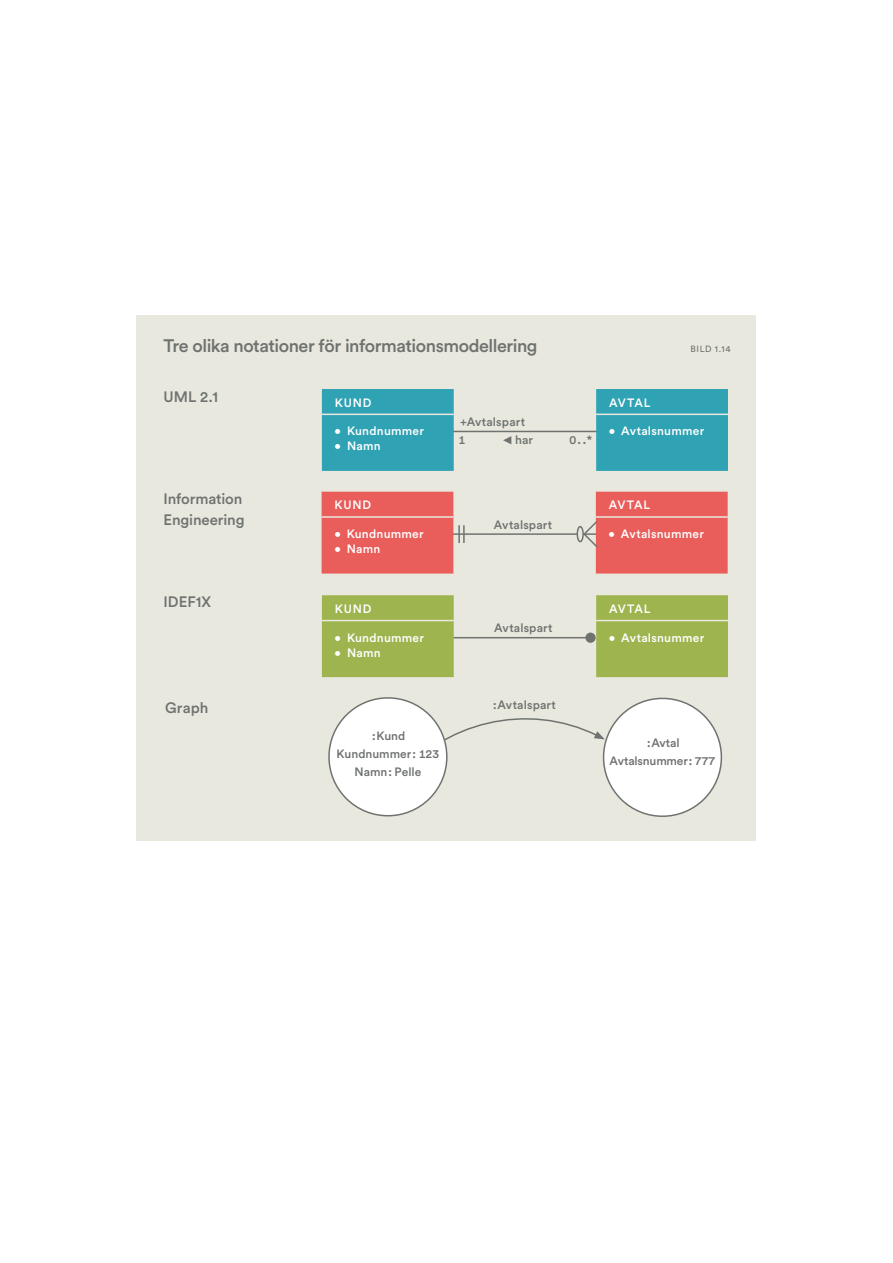
<style>
.page{position:relative;width:893px;height:1263px;background:#fff}
.page>*{position:absolute;margin:0;border:0;box-sizing:border-box;transform-origin:0 0}
.t1{font:500 18px "Circular Pro";letter-spacing:-.025em;color:#6f736f}
.t2{font:500 15px/21px "Circular Pro";letter-spacing:-.005em;color:#6f736f}
.t3{font:500 12px "Circular Pro";letter-spacing:.02em;color:#fff}
.t4{font:500 12px/18px "Circular Pro";letter-spacing:.005em;color:#6f736f}
.t5{font:500 12px/18px "Circular Pro";letter-spacing:-.015em;color:#6f736f;text-align:center}
.t6{font:9px "Circular Pro";letter-spacing:.07em;color:#6f736f}
.s1{font-family:"European Pi Four";font-weight:400;font-size:10.5px}
</style>
<div class="page">
<div style="left:137px;top:315px;width:619px;height:525px;background:#e9e8df"></div>
<hr style="left:412px;top:431px;width:194px;height:1px;background:#6f736f">
<div style="left:322px;top:389px;width:132px;height:82px;background:#2fa2b4"></div>
<hr style="left:322px;top:414px;width:132px;height:1px;background:#e9e8df">
<div style="left:596px;top:389px;width:132px;height:82px;background:#2fa2b4"></div>
<hr style="left:596px;top:414px;width:132px;height:1px;background:#e9e8df">
<hr style="left:412px;top:533px;width:193px;height:2px;background:#6f736f">
<hr style="left:411px;top:637px;width:183px;height:1px;background:#6f736f">
<div style="left:322px;top:595px;width:132px;height:82px;background:#9eb44f"></div>
<hr style="left:322px;top:620px;width:132px;height:1px;background:#e9e8df">
<div style="left:596px;top:595px;width:132px;height:82px;background:#9eb44f"></div>
<hr style="left:596px;top:620px;width:132px;height:1px;background:#e9e8df">
<svg style="left:322px;top:492px;width:143px;height:81px;background:#e86967"></svg>
<svg style="left:583px;top:492px;width:145px;height:81px;background:#e86b68"></svg>
<div style="left:577px;top:527px;width:6px;height:15px;background:#e9e8df;border-radius:50%"></div>
<div style="left:577px;top:526px;width:7px;height:16px;border:2px solid #6f736f;border-radius:50%"></div>
<div style="left:585px;top:632px;width:11px;height:11px;background:#6f736f;border-radius:50%"></div>
<svg style="left:328px;top:697px;width:395px;height:120px"></svg>
<h1 class="t1" style="left:163px;top:334px;width:376px">Tre olika notationer för informationsmodellering</h1>
<p class="t2" style="left:163px;top:386px;width:56px">UML 2.1</p>
<p class="t2" style="left:163px;top:487px;width:83px">Information<br>Engineering</p>
<p class="t2" style="left:163px;top:591px;width:49px">IDEF1X</p>
<p class="t3" style="left:335px;top:394px;width:38px">KUND</p>
<p class="t3" style="left:335px;top:423px;width:91px">• Kundnummer</p>
<p class="t3" style="left:335px;top:438px;width:48px">• Namn</p>
<p class="t3" style="left:334px;top:497px;width:38px">KUND</p>
<p class="t3" style="left:334px;top:526px;width:91px">• Kundnummer</p>
<p class="t3" style="left:334px;top:541px;width:48px">• Namn</p>
<p class="t3" style="left:335px;top:600px;width:38px">KUND</p>
<p class="t3" style="left:335px;top:629px;width:91px">• Kundnummer</p>
<p class="t3" style="left:335px;top:644px;width:48px">• Namn</p>
<p class="t4" style="left:458px;top:412px;width:68px">+Avtalspart<br>1</p>
<p class="t4" style="left:502px;top:430px;width:32px"><span class="s1">O</span> har</p>
<p class="t4" style="left:494px;top:515px;width:60px">Avtalspart</p>
<p class="t4" style="left:494px;top:619px;width:60px">Avtalspart</p>
<p class="t6" style="left:690px;top:343px;width:42px">BILD 1.14</p>
<p class="t4" style="left:570px;top:430px;width:24px">0..*</p>
<p class="t3" style="left:609px;top:394px;width:43px">AVTAL</p>
<p class="t3" style="left:609px;top:423px;width:97px">• Avtalsnummer</p>
<p class="t3" style="left:609px;top:497px;width:43px">AVTAL</p>
<p class="t3" style="left:609px;top:526px;width:97px">• Avtalsnummer</p>
<p class="t3" style="left:609px;top:600px;width:43px">AVTAL</p>
<p class="t3" style="left:609px;top:629px;width:97px">• Avtalsnummer</p>
<p class="t2" style="left:165px;top:696px;width:45px">Graph</p>
<p class="t4" style="left:491px;top:695px;width:66px">:Avtalspart</p>
<p class="t4" style="left:337px;top:726px;width:104px;text-align:center">:Kund<br>Kundnummer:123<br>Namn:Pelle</p>
<p class="t5" style="left:610px;top:733px;width:107px">:Avtal<br>Avtalsnummer:777</p>
</div>
